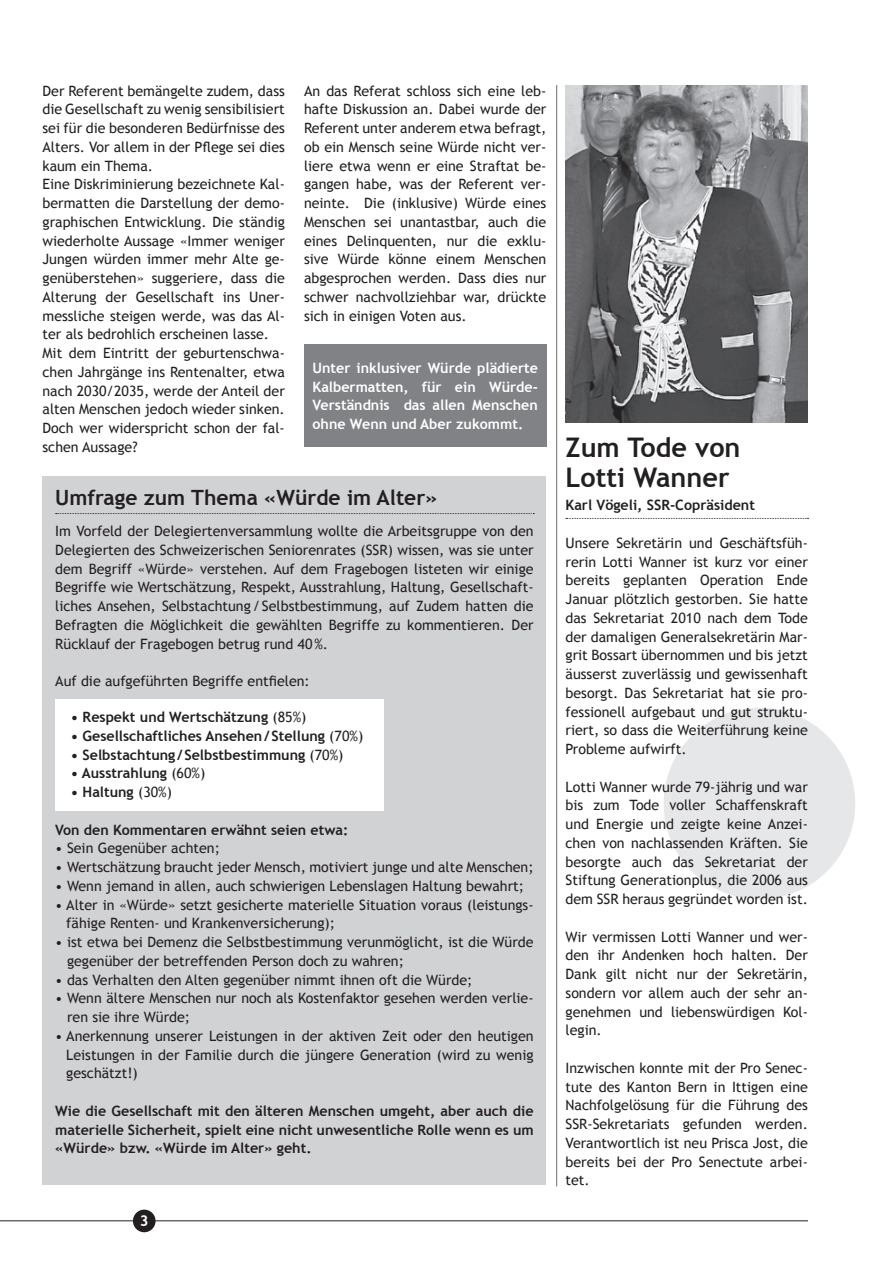
<style>
.page{position:relative;width:893px;height:1263px;background:#fff}
.page>*{position:absolute;margin:0;border:0;box-sizing:border-box;transform-origin:0 0}
.t1{font:700 27px/30px "Trebuchet MS";color:#231f20}
.t2{font:700 21px "Trebuchet MS";color:#231f20}
.t3{font:700 15px "Trebuchet MS";color:#fff}
.t4{font:14.25px/18.8px "Trebuchet MS";color:#231f20;text-align:justify}
.t5{font:700 14.25px/18.8px "Trebuchet MS";color:#231f20;text-align:justify}
.t6{font:700 14.25px/18.8px "Trebuchet MS";color:#fff;text-align:justify}
.s1{font-weight:400}
</style>
<div class="page">
<div style="left:664px;top:708px;width:191px;height:191px;background:#e6e7e9;border-radius:50%"></div>
<hr style="left:0;top:1220px;width:808px;height:1px;background:#231f20">
<div style="left:133px;top:1209px;width:23px;height:23px;background:#231f20;border-radius:50%"></div>
<div style="left:43px;top:476px;width:503px;height:709px;background:#d1d2d4"></div>
<svg style="left:56px;top:513px;width:478px;height:1px"></svg>
<div style="left:304px;top:344px;width:242px;height:103px;background:#808285"></div>
<svg style="left:566px;top:518px;width:242px;height:1px"></svg>
<img style="left:566px;top:85px;width:242px;height:337px">
<div style="left:55px;top:699px;width:329px;height:112px;background:#fff"></div>
<hr style="left:556px;top:85px;width:1px;height:1101px;background:#6c6d70">
<p class="t4" style="left:43px;top:81px;width:244px;text-align:left">Der Referent bemängelte zudem, dass die Gesellschaft zu wenig sensibilisiert sei für die besonderen Bedürfnisse des Alters. Vor allem in der Pflege sei dies kaum ein Thema.<br>Eine Diskriminierung bezeichnete Kal&shy;bermatten die Darstellung der demo&shy;graphischen Entwicklung. Die ständig wiederholte Aussage «Immer weniger Jungen würden immer mehr Alte ge&shy;genüberstehen» suggeriere, dass die Alterung der Gesellschaft ins Uner&shy;messliche steigen werde, was das Al&shy;ter als bedrohlich erscheinen lasse.<br>Mit dem Eintritt der geburtenschwa&shy;chen Jahrgänge ins Rentenalter, etwa nach 2030/2035, werde der Anteil der alten Menschen jedoch wieder sinken.<br>Doch wer widerspricht schon der fal&shy;schen Aussage?</p>
<p class="t4" style="left:304px;top:81px;width:244px">An das Referat schloss sich eine leb&shy;hafte Diskussion an. Dabei wurde der Referent unter anderem etwa befragt, ob ein Mensch seine Würde nicht ver&shy;liere etwa wenn er eine Straftat be&shy;gangen habe, was der Referent ver&shy;neinte. Die (inklusive) Würde eines Menschen sei unantastbar, auch die eines Delinquenten, nur die exklu&shy;sive Würde könne einem Menschen abgesprochen werden. Dass dies nur schwer nachvollziehbar war, drückte sich in einigen Voten aus.</p>
<p class="t6" style="left:313px;top:358px;width:227px">Unter inklusiver Würde plädierte Kalbermatten, für ein Würde-Verständnis das allen Menschen ohne Wenn und Aber zukommt.</p>
<h2 class="t2" style="left:55px;top:484px;width:384px">Umfrage zum Thema «Würde im Alter»</h2>
<p class="t4" style="left:55px;top:522px;width:480px">Im Vorfeld der Delegiertenversammlung wollte die Arbeitsgruppe von den Delegierten des Schweizerischen Seniorenrates (SSR) wissen, was sie unter dem Begriff «Würde» verstehen. Auf dem Fragebogen listeten wir einige Begriffe wie Wertschätzung, Respekt, Ausstrahlung, Haltung, Gesellschaft&shy;liches Ansehen, Selbstachtung/Selbstbestimmung, auf Zudem hatten die Befragten die Möglichkeit die gewählten Begriffe zu kommentieren. Der Rücklauf der Fragebogen betrug rund 40%.</p>
<p class="t4" style="left:55px;top:672px;width:256px">Auf die aufgeführten Begriffe entfielen:</p>
<p class="t5" style="left:55px;top:703px;width:240px">• Respekt und Wertschätzung (85%)</p>
<p class="t5" style="left:55px;top:722px;width:298px">• Gesellschaftliches Ansehen /Stellung (70%)</p>
<p class="t5" style="left:55px;top:741px;width:284px">• Selbstachtung /Selbstbestimmung ( 70%)</p>
<p class="t5" style="left:55px;top:760px;width:139px">• Ausstrahlung (60%)</p>
<p class="t5" style="left:55px;top:778px;width:107px">• Haltung (30%)</p>
<p class="t5" style="left:55px;top:820px;width:295px">Von den Kommentaren erwähnt seien etwa:</p>
<p class="t4" style="left:55px;top:839px;width:166px">• Sein Gegenüber achten;</p>
<p class="t4" style="left:55px;top:858px;width:480px">• Wertschätzung braucht jeder Mensch, motiviert junge und alte Menschen;</p>
<p class="t4" style="left:55px;top:876px;width:470px">• Wenn jemand in allen, auch schwierigen Lebenslagen Haltung bewahrt;</p>
<p class="t4" style="left:66px;top:895px;width:469px;text-indent:-11px">• Alter in «Würde» setzt gesicherte materielle Situation voraus (leistungs&shy;fähige Renten- und Krankenversicherung);</p>
<p class="t4" style="left:67px;top:933px;width:468px;text-indent:-12px">• ist etwa bei Demenz die Selbstbestimmung verunmöglicht, ist die Würde gegenüber der betreffenden Person doch zu wahren;</p>
<p class="t4" style="left:55px;top:970px;width:419px">• das Verhalten den Alten gegenüber nimmt ihnen oft die Würde;</p>
<p class="t4" style="left:67px;top:989px;width:468px;text-indent:-12px">• Wenn ältere Menschen nur noch als Kostenfaktor gesehen werden verlie&shy;ren sie ihre Würde;</p>
<p class="t4" style="left:66px;top:1027px;width:469px;text-indent:-11px">• Anerkennung unserer Leistungen in der aktiven Zeit oder den heutigen Leistungen in der Familie durch die jüngere Generation (wird zu wenig geschätzt!)</p>
<p class="t5" style="left:55px;top:1101px;width:480px">Wie die Gesellschaft mit den älteren Menschen umgeht, aber auch die materielle Sicherheit, spielt eine nicht unwesentliche Rolle wenn es um «Würde» bzw. «Würde im Alter» geht.</p>
<p class="t5" style="left:71px;top:708px;width:237px">• Respekt und Wertschätzung <span class="s1">(85%)</span></p>
<p class="t5" style="left:71px;top:726px;width:294px">• Gesellschaftliches Ansehen/Stellung <span class="s1">(70%)</span></p>
<p class="t5" style="left:71px;top:745px;width:274px">• Selbstachtung/Selbstbestimmung <span class="s1">(70%)</span></p>
<p class="t5" style="left:71px;top:764px;width:136px">• Ausstrahlung <span class="s1">(60%)</span></p>
<p class="t5" style="left:71px;top:783px;width:103px">• Haltung <span class="s1">(30%)</span></p>
<p class="t3" style="left:140px;top:1211px;width:10px">3</p>
<h1 class="t1" style="left:566px;top:432px;width:176px">Zum Tode von<br>Lotti Wanner</h1>
<p class="t5" style="left:566px;top:495px;width:191px">Karl Vögeli, SSR-Copräsident</p>
<p class="t4" style="left:566px;top:533px;width:244px">Unsere Sekretärin und Geschäftsfüh&shy;rerin Lotti Wanner ist kurz vor einer bereits geplanten Operation Ende Januar plötzlich gestorben. Sie hatte das Sekretariat 2010 nach dem Tode der damaligen Generalsekretärin Mar&shy;grit Bossart übernommen und bis jetzt äusserst zuverlässig und gewissenhaft besorgt. Das Sekretariat hat sie pro&shy;fessionell aufgebaut und gut struktu&shy;riert, so dass die Weiterführung keine Probleme aufwirft.</p>
<p class="t4" style="left:566px;top:777px;width:244px">Lotti Wanner wurde 79-jährig und war bis zum Tode voller Schaffenskraft und Energie und zeigte keine Anzei&shy;chen von nachlassenden Kräften. Sie besorgte auch das Sekretariat der Stiftung Generationplus, die 2006 aus dem SSR heraus gegründet worden ist.</p>
<p class="t4" style="left:566px;top:927px;width:244px">Wir vermissen Lotti Wanner und wer&shy;den ihr Andenken hoch halten. Der Dank gilt nicht nur der Sekretärin, sondern vor allem auch der sehr an&shy;genehmen und liebenswürdigen Kol&shy;legin.</p>
<p class="t4" style="left:566px;top:1059px;width:244px">Inzwischen konnte mit der Pro Senec&shy;tute des Kanton Bern in Ittigen eine Nachfolgelösung für die Führung des SSR-Sekretariats gefunden werden.<br>Verantwortlich ist neu Prisca Jost, die bereits bei der Pro Senectute arbei&shy;tet.</p>
</div>
